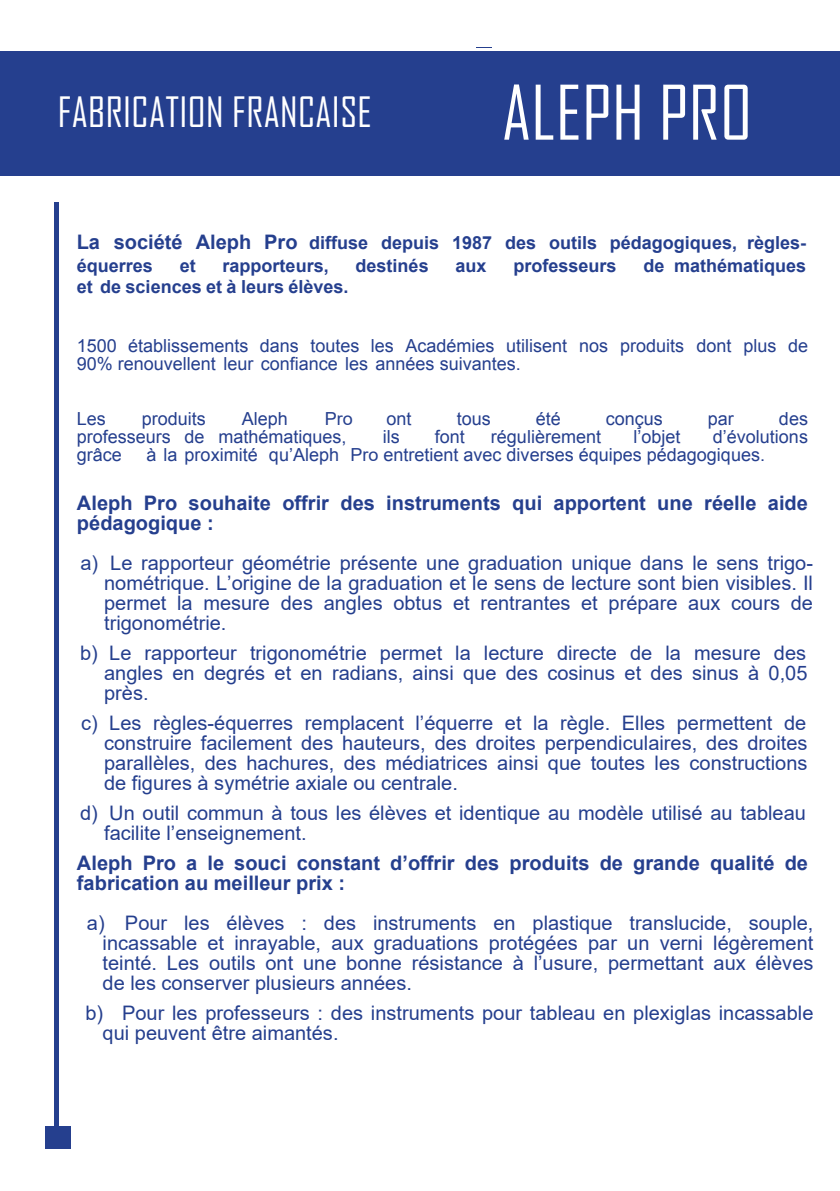
<style>
.page{position:relative;width:840px;height:1191px;background:#fff}
.page>*{position:absolute;margin:0;border:0;box-sizing:border-box;transform-origin:0 0}
.t1{font:72px "Agency FB";letter-spacing:.005em;color:#fff}
.t2{font:40px "Agency FB";letter-spacing:.01em;color:#fff}
.t3{font:20px/20px "Arial";color:#253f8e;text-align:justify}
.t4{font:700 20px/20px "Arial";color:#253f8e}
.t5{font:18px/18px "Arial";color:#253f8e}
.t6{font:700 18px/22.4px "Arial";color:#253f8e}
.s1{font-size:20px}
</style>
<div class="page">
<div style="left:54px;top:202px;width:5px;height:932px;background:#253f8e"></div>
<div style="left:45px;top:1125px;width:26px;height:23px;background:#253f8e"></div>
<div style="left:471px;top:48px;width:311px;height:126px;background:linear-gradient(to right,#fff,#fff)"></div>
<div style="left:0;top:52px;width:839px;height:124px;background:#253f8e"></div>
<h2 class="t2" style="left:58px;top:88px;width:315px">FABRICATION FRANCAISE</h2>
<h1 class="t1" style="left:502px;top:69px;width:251px">ALEPH PRO</h1>
<p class="t6" style="left:77px;top:232px;width:730px"><span class="s1">La société Aleph Pro</span> diffuse depuis 1987 des outils pédagogiques, règles&shy;équerres</p>
<p class="t6" style="left:180px;top:255px;width:18px">et</p>
<p class="t6" style="left:222px;top:255px;width:108px">rapporteurs,</p>
<p class="t6" style="left:355px;top:255px;width:75px">destinés</p>
<p class="t6" style="left:455px;top:255px;width:33px">aux</p>
<p class="t6" style="left:513px;top:255px;width:105px">professeurs</p>
<p class="t6" style="left:643px;top:255px;width:164px">de mathématiques</p>
<p class="t6" style="left:77px;top:276px;width:273px">et de sciences et à leurs élèves.</p>
<p class="t5" style="left:77px;top:337px;width:732px">1500 établissements dans toutes les Académies utilisent nos produits dont plus de<br>90% renouvellent leur confiance les années suivantes.</p>
<p class="t5" style="left:77px;top:410px;width:31px">Les</p>
<p class="t5" style="left:142px;top:410px;width:66px">produits</p>
<p class="t5" style="left:242px;top:410px;width:48px">Aleph</p>
<p class="t5" style="left:325px;top:409px;width:30px">Pro</p>
<p class="t5" style="left:386px;top:410px;width:27px">ont</p>
<p class="t5" style="left:456px;top:410px;width:36px">tous</p>
<p class="t5" style="left:535px;top:410px;width:27px">été</p>
<p class="t5" style="left:605px;top:410px;width:59px">conçus</p>
<p class="t5" style="left:707px;top:410px;width:28px">par</p>
<p class="t5" style="left:778px;top:410px;width:31px">des</p>
<p class="t5" style="left:77px;top:428px;width:271px">professeurs de mathématiques,</p>
<p class="t5" style="left:382px;top:428px;width:18px">ils</p>
<p class="t5" style="left:434px;top:427px;width:32px">font</p>
<p class="t5" style="left:490px;top:428px;width:112px">régulièrement</p>
<p class="t5" style="left:633px;top:428px;width:49px">l’objet</p>
<p class="t5" style="left:712px;top:428px;width:97px">d’évolutions</p>
<p class="t5" style="left:77px;top:446px;width:47px">grâce</p>
<p class="t5" style="left:146px;top:446px;width:619px">à la proximité qu’Aleph Pro entretient avec diverses équipes pédagogiques.</p>
<p class="t4" style="left:77px;top:494px;width:732px">Aleph Pro souhaite offrir des instruments qui apportent une réelle aide pédagogique :</p>
<p class="t3" style="left:104px;top:553px;width:710px;text-indent:-24px">a) Le rapporteur géométrie présente une graduation unique dans le sens trigo&shy;nométrique. L’origine de la graduation et le sens de lecture sont bien visibles. Il permet la mesure des angles obtus et rentrantes et prépare aux cours de trigonométrie.</p>
<p class="t3" style="left:104px;top:643px;width:704px;text-indent:-24px">b) Le rapporteur trigonométrie permet la lecture directe de la mesure des angles en degrés et en radians, ainsi que des cosinus et des sinus à 0,05 près.</p>
<p class="t3" style="left:104px;top:713px;width:704px;text-indent:-23px">c) Les règles-équerres remplacent l’équerre et la règle. Elles permettent de construire facilement des hauteurs, des droites perpendiculaires, des droites parallèles, des hachures, des médiatrices ainsi que toutes les constructions de figures à symétrie axiale ou centrale.</p>
<p class="t3" style="left:104px;top:803px;width:703px;text-indent:-24px">d) Un outil commun à tous les élèves et identique au modèle utilisé au tableau facilite l’enseignement.</p>
<p class="t4" style="left:77px;top:853px;width:732px">Aleph Pro a le souci constant d’offrir des produits de grande qualité de fabrication au meilleur prix :</p>
<p class="t3" style="left:103px;top:913px;width:712px;text-indent:-16px">a) Pour les élèves : des instruments en plastique translucide, souple, incassable et inrayable, aux graduations protégées par un verni légèrement teinté. Les outils ont une bonne résistance à l’usure, permettant aux élèves de les conserver plusieurs années.</p>
<p class="t3" style="left:103px;top:1003px;width:712px;text-indent:-17px">b) Pour les professeurs : des instruments pour tableau en plexiglas incassable qui peuvent être aimantés.</p>
</div>
